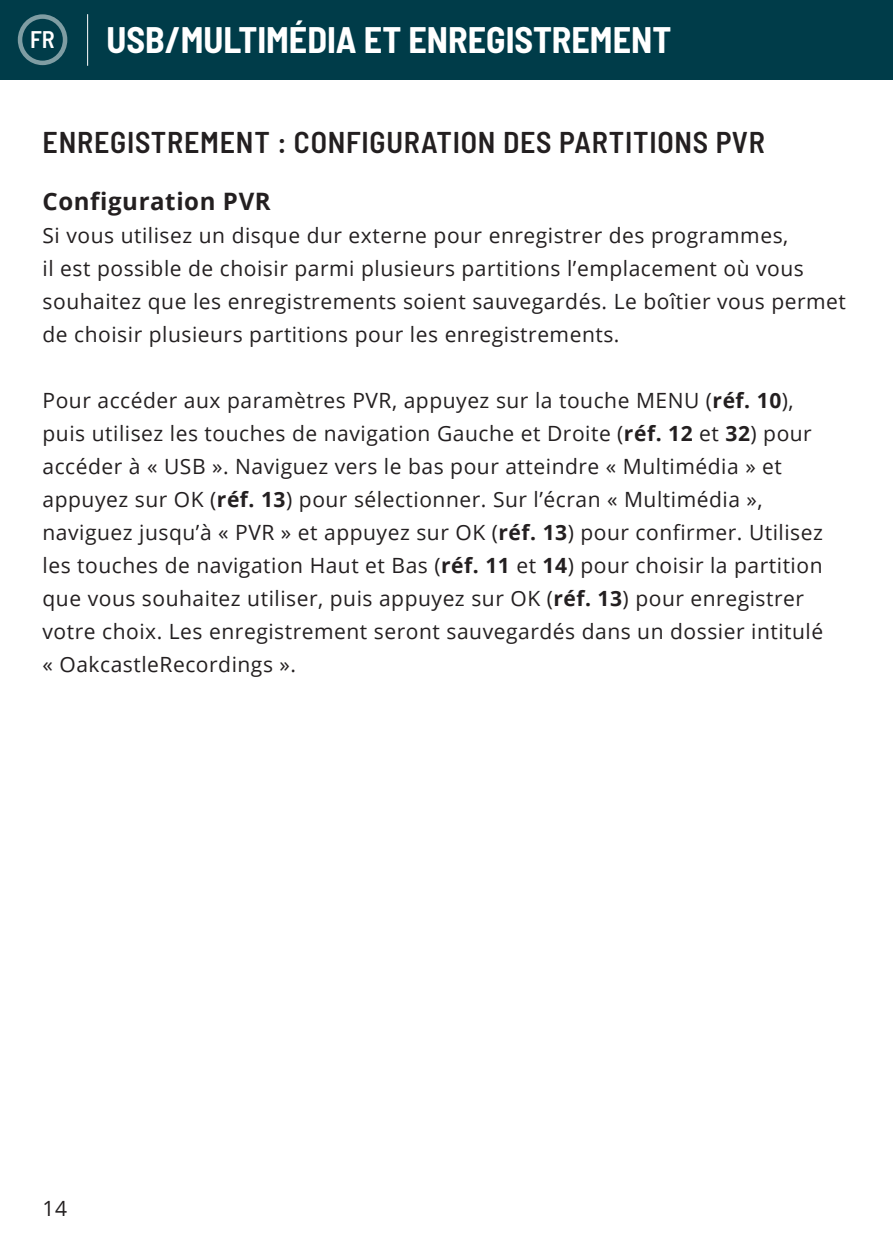
<style>
.page{position:relative;width:893px;height:1259px;background:#fff}
.page>*{position:absolute;margin:0;border:0;box-sizing:border-box;transform-origin:0 0}
.Page_Heading{font:700 semi-condensed 36px "Barlow";color:#fff}
.Section_Header{font:600 semi-condensed 30px "Barlow";letter-spacing:.025em;color:#231f20}
.Paragraph_Header{font:700 24px "Open Sans";letter-spacing:.025em;color:#231f20}
.t1{font:600 semi-condensed 24px "Barlow";color:#fff}
.Paragraph_Body{font:21px/33px "Open Sans";letter-spacing:.025em;color:#231f20}
.s1{font-weight:700}
</style>
<div class="page">
<div style="left:0;top:0;width:892px;height:80px;background:#003c49"></div>
<hr style="left:87px;top:14px;width:1px;height:52px;background:#fff">
<div style="left:18px;top:14px;width:49px;height:51px;border:4px solid #fff;border-radius:50%"></div>
<p class="t1" style="left:30px;top:22px;width:26px">FR</p>
<p class="Page_Heading" style="left:106px;top:14px;width:566px">USB/MULTIMÉDIA ET ENREGISTREMENT</p>
<p class="Section_Header" style="left:43px;top:121px;width:723px">ENREGISTREMENT : CONFIGURATION DES PARTITIONS PVR</p>
<p class="Paragraph_Header" style="left:43px;top:184px;width:229px">Configuration PVR</p>
<p class="Paragraph_Body" style="left:43px;top:218px;width:804px">Si vous utilisez un disque dur externe pour enregistrer des programmes,<br>il est possible de choisir parmi plusieurs partitions l’emplacement où vous souhaitez que les enregistrements soient sauvegardés. Le boîtier vous permet de choisir plusieurs partitions pour les enregistrements.</p>
<p class="Paragraph_Body" style="left:43px;top:383px;width:781px">Pour accéder aux paramètres PVR, appuyez sur la touche MENU (<span class="s1">réf. 10</span>), puis utilisez les touches de navigation Gauche et Droite (<span class="s1">réf. 12</span> et <span class="s1">32</span>) pour accéder à « USB ». Naviguez vers le bas pour atteindre « Multimédia » et appuyez sur OK (<span class="s1">réf. 13</span>) pour sélectionner. Sur l’écran « Multimédia », naviguez jusqu’à « PVR » et appuyez sur OK (<span class="s1">réf. 13</span>) pour confirmer. Utilisez les touches de navigation Haut et Bas (<span class="s1">réf. 11</span> et <span class="s1">14</span>) pour choisir la partition que vous souhaitez utiliser, puis appuyez sur OK (<span class="s1">réf. 13</span>) pour enregistrer votre choix. Les enregistrement seront sauvegardés dans un dossier intitulé « OakcastleRecordings ».</p>
<p class="Paragraph_Body" style="left:43px;top:1191px;width:26px">14</p>
</div>
